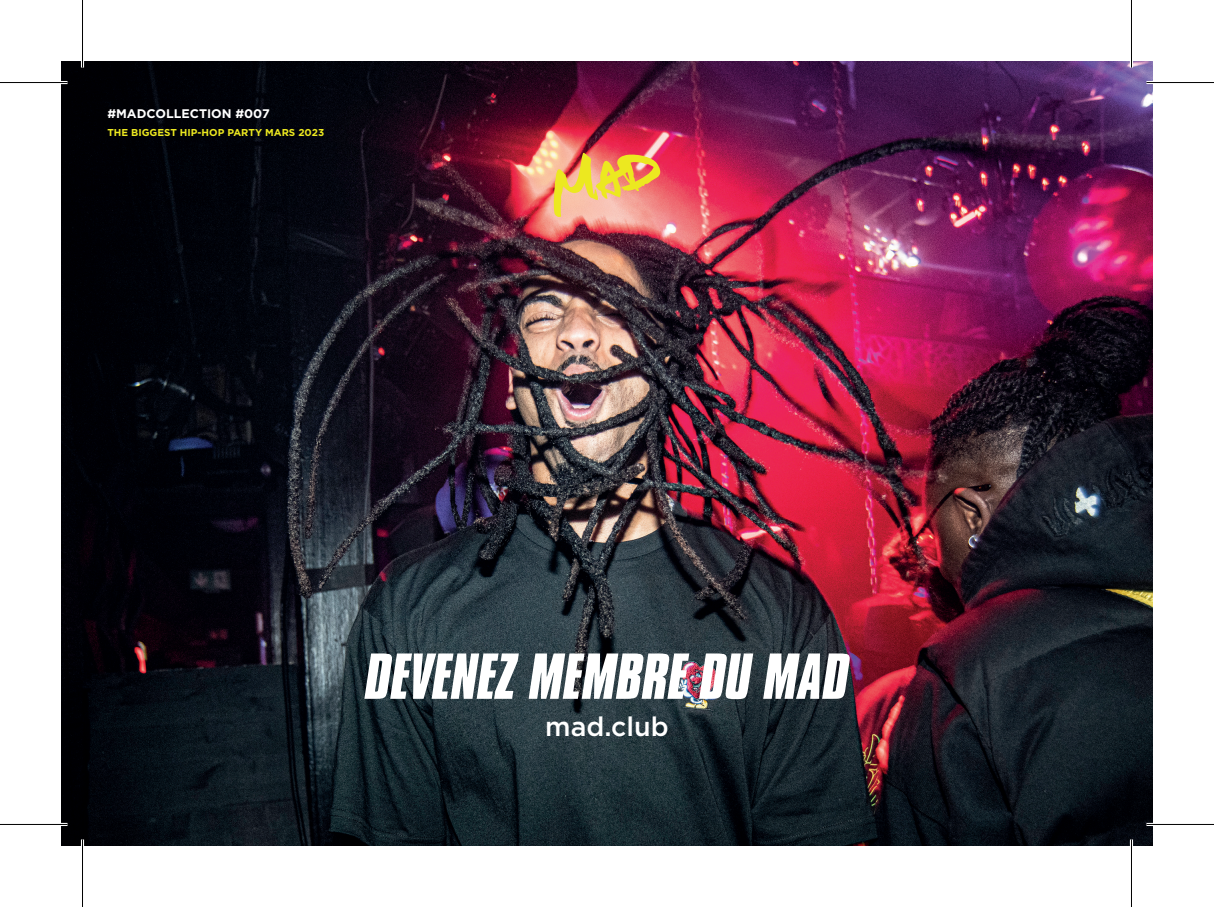
<style>
.page{position:relative;width:1214px;height:907px;background:#fff}
.page>*{position:absolute;margin:0;border:0;box-sizing:border-box;transform-origin:0 0}
.t1{font:italic 700 55.75px "Compacta BT";color:#fff}
.t2{font:500 26.75px "Gotham";color:#fff}
.t3{font:700 12.5px "Gotham";color:#fff}
.t4{font:700 10px "Gotham";color:#ece820}
</style>
<div class="page">
<img style="left:61px;top:61px;width:1092px;height:784px">
<svg style="left:553px;top:153px;width:109px;height:65px"></svg>
<hr style="left:0;top:81px;width:68px;height:3px;background:#fff">
<hr style="left:1146px;top:81px;width:68px;height:3px;background:#fff">
<hr style="left:0;top:823px;width:68px;height:3px;background:#fff">
<hr style="left:1146px;top:823px;width:68px;height:3px;background:#fff">
<hr style="left:81px;top:0;width:3px;height:68px;background:#fff">
<hr style="left:81px;top:839px;width:3px;height:68px;background:#fff">
<hr style="left:1130px;top:0;width:3px;height:68px;background:#fff">
<hr style="left:1130px;top:839px;width:3px;height:68px;background:#fff">
<hr style="left:0;top:82px;width:68px;height:1px;background:#000">
<hr style="left:1146px;top:82px;width:68px;height:1px;background:#000">
<hr style="left:0;top:824px;width:68px;height:1px;background:#000">
<hr style="left:1146px;top:824px;width:68px;height:1px;background:#000">
<hr style="left:82px;top:0;width:1px;height:68px;background:#000">
<hr style="left:82px;top:839px;width:1px;height:68px;background:#000">
<hr style="left:1131px;top:0;width:1px;height:68px;background:#000">
<hr style="left:1131px;top:839px;width:1px;height:68px;background:#000">
<p class="t3" style="left:107px;top:105px;width:164px">#MADCOLLECTION #007</p>
<p class="t4" style="left:107px;top:125px;width:218px">THE BIGGEST HIP-HOP PARTY MARS 2023</p>
<h1 class="t1" style="left:366px;top:642px;width:485px">DEVENEZ MEMBRE DU MAD</h1>
<h2 class="t2" style="left:545px;top:709px;width:125px">mad.club</h2>
</div>
